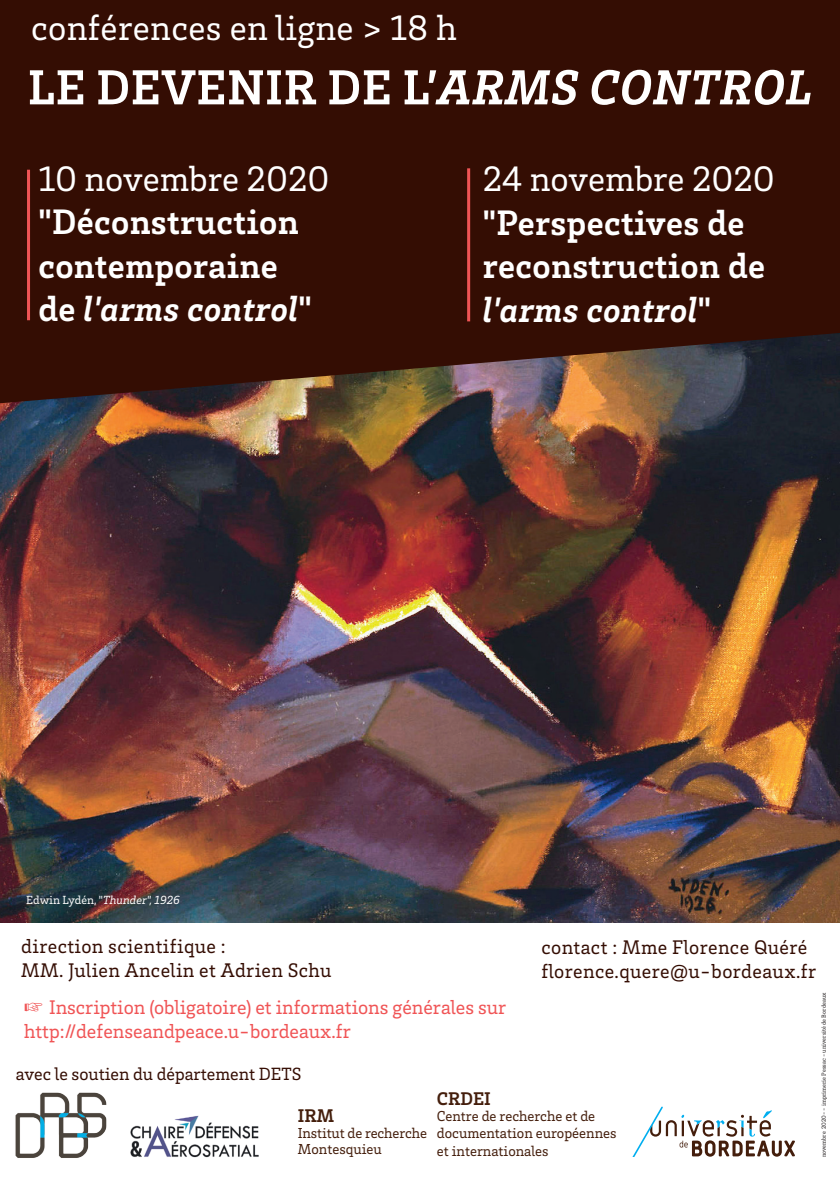
<style>
.page{position:relative;width:840px;height:1191px;background:#fff}
.page>*{position:absolute;margin:0;border:0;box-sizing:border-box;transform-origin:0 0}
.t1{font:700 50.4px "Brix Slab";letter-spacing:.015em;color:#fff}
.t2{font:700 36.2px/43.6px "Brix Slab";letter-spacing:.01em;color:#fff}
.t3{font:36.2px "Brix Slab";color:#fff}
.t4{font:20.2px/24.2px "Brix Slab";letter-spacing:.02em;color:#340d03}
.t5{font:20.2px/24.2px "Brix Slab";color:#f05455}
.t6{font:700 18.8px "Brix Slab";color:#441e0c}
.t7{font:18.2px "Brix Slab";color:#340d03}
.t8{font:14.8px/17.6px "Brix Slab";color:#441e0c}
.t9{font:italic 12px "Brix Slab";color:#fff}
.t10{font:6px "Brix Slab";color:#231f20}
.s1{font-style:italic}
.s2{font-style:normal}
</style>
<div class="page">
<img style="left:0;top:403px;width:839px;height:519px">
<svg style="left:0;top:0;width:839px;height:403px;background:#371209"></svg>
<hr style="left:27px;top:170px;width:3px;height:150px;background:#f05455">
<hr style="left:467px;top:168px;width:3px;height:153px;background:#f05455">
<img style="left:130px;top:1115px;width:129px;height:43px">
<img style="left:15px;top:1092px;width:92px;height:66px">
<svg style="left:633px;top:1106px;width:161px;height:50px"></svg>
<h2 class="t3" style="left:31px;top:4px;width:427px">conférences en ligne &gt; 18 h</h2>
<h1 class="t1" style="left:28px;top:54px;width:785px">Le Devenir De L’<span class="s1">Arms control</span></h1>
<h2 class="t3" style="left:38px;top:155px;width:292px">10 novembre 2020</h2>
<h2 class="t2" style="left:38px;top:199px;width:275px">"Déconstruction contemporaine de <span class="s1">l'arms control</span>"</h2>
<h2 class="t3" style="left:482px;top:155px;width:293px">24 novembre 2020</h2>
<h2 class="t2" style="left:482px;top:199px;width:283px">"Perspectives de reconstruction de <span class="s1">l'arms control</span>"</h2>
<p class="t9" style="left:26px;top:892px;width:155px"><span class="s2">Edwin Lydén, "</span>Thunder", 1926</p>
<p class="t4" style="left:21px;top:933px;width:311px">direction scientifique :<br>MM. Julien Ancelin et Adrien Schu</p>
<p class="t5" style="left:24px;top:994px;width:483px;text-indent:25px">Inscription (obligatoire) et informations générales sur http://defenseandpeace.u-bordeaux.fr</p>
<p class="t4" style="left:541px;top:934px;width:276px">contact : Mme Florence Quéré florence.quere@u-bordeaux.fr</p>
<p class="t10" style="left:819px;top:1157px;width:166px;rotate:-90deg">novembre 2020- - imprimerie Pessac - université de Bordeaux</p>
<p class="t7" style="left:16px;top:1061px;width:287px">avec le soutien du département DETS</p>
<p class="t6" style="left:436px;top:1085px;width:55px">CRDEI</p>
<p class="t8" style="left:436px;top:1106px;width:181px">Centre de recherche et de documentation européennes et internationales</p>
<p class="t6" style="left:298px;top:1103px;width:38px">IRM</p>
<p class="t8" style="left:298px;top:1124px;width:130px;line-height:16.2px">Institut de recherche<br>Montesquieu</p>
</div>
